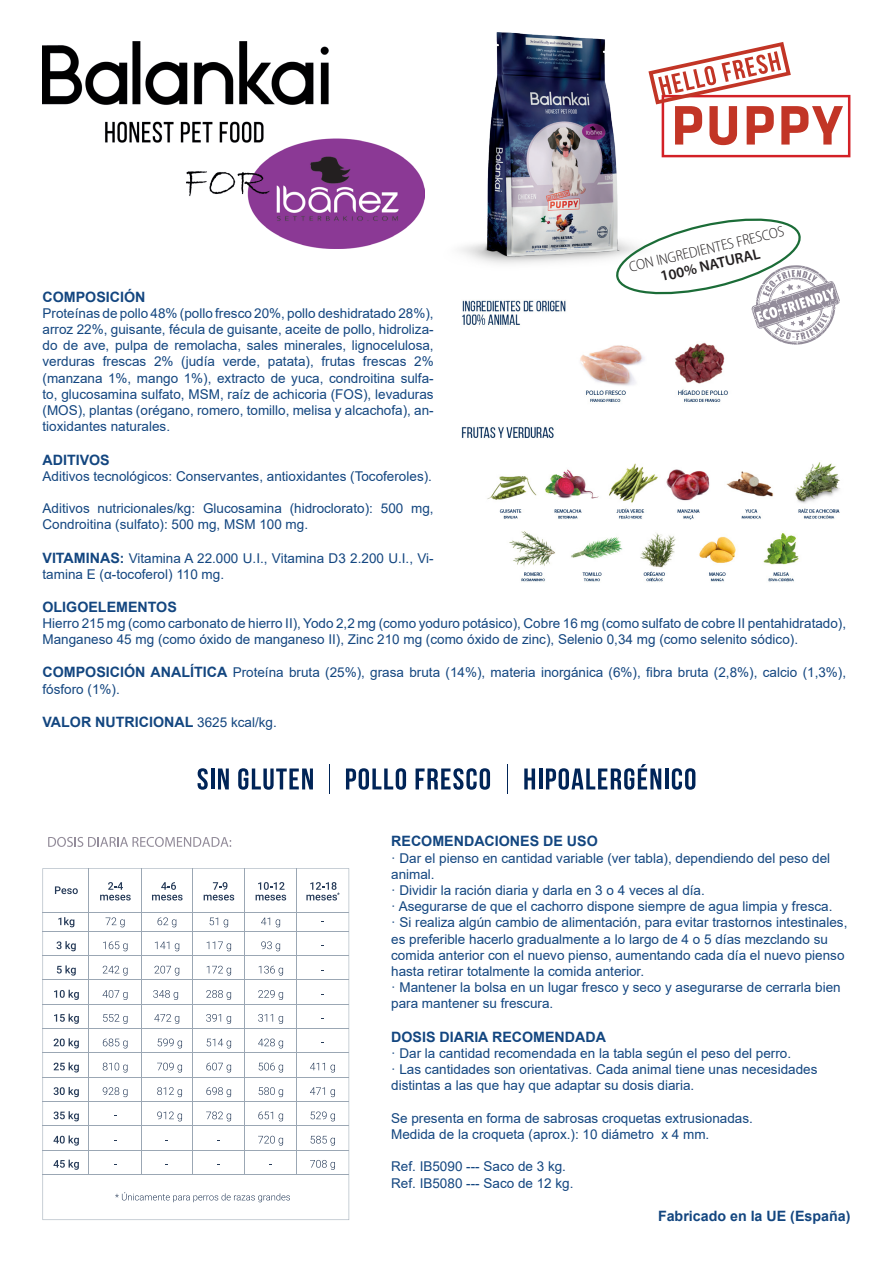
<style>
.page{position:relative;width:893px;height:1263px;background:#fff}
.page>*{position:absolute;margin:0;border:0;box-sizing:border-box;transform-origin:0 0}
.t1{font:300 semi-condensed 15px "Myriad Pro";color:#231f20}
.t2{font:600 15px "Myriad Pro";color:#231f20}
.t3{font:700 14.25px "Arial";color:#134680}
.t4{font:13.5px/16.2px "Arial";color:#134680}
.s1{font-weight:700;font-size:14.25px}
.s2{font-weight:700}
.s3{font-weight:400;font-size:13.5px}
</style>
<div class="page">
<svg style="left:48px;top:837px;width:183px;height:10px"></svg>
<svg style="left:43px;top:868px;width:306px;height:352px"></svg>
<hr style="left:141px;top:868px;width:1px;height:307px;background:#9ba7b4">
<hr style="left:192px;top:868px;width:1px;height:307px;background:#9ba7b4">
<hr style="left:244px;top:868px;width:1px;height:307px;background:#9ba7b4">
<hr style="left:296px;top:868px;width:1px;height:307px;background:#9ba7b4">
<svg style="left:198px;top:768px;width:10px;height:22px"></svg>
<hr style="left:211px;top:768px;width:3px;height:21px;background:#002457">
<svg style="left:218px;top:768px;width:11px;height:21px"></svg>
<svg style="left:238px;top:768px;width:75px;height:22px"></svg>
<svg style="left:346px;top:768px;width:60px;height:22px"></svg>
<svg style="left:416px;top:768px;width:74px;height:22px"></svg>
<svg style="left:524px;top:768px;width:11px;height:21px"></svg>
<hr style="left:539px;top:768px;width:3px;height:21px;background:#002457">
<svg style="left:546px;top:764px;width:115px;height:26px"></svg>
<hr style="left:665px;top:768px;width:3px;height:21px;background:#002457">
<svg style="left:672px;top:768px;width:23px;height:22px"></svg>
<hr style="left:329px;top:764px;width:1px;height:30px;background:#002457">
<hr style="left:507px;top:764px;width:1px;height:30px;background:#002457">
<img style="left:460px;top:32px;width:211px;height:232px">
<svg style="left:648px;top:42px;width:202px;height:115px"></svg>
<img style="left:43px;top:42px;width:381px;height:207px">
<img style="left:461px;top:300px;width:379px;height:282px">
<svg style="left:614px;top:215px;width:226px;height:130px"></svg>
<p class="t1" style="left:627px;top:259px;width:160px;rotate:-13deg">CON INGREDIENTES FRESCOS</p>
<p class="t2" style="left:659px;top:267px;width:103px;rotate:-13deg">100% NATURAL</p>
<p class="t3" style="left:43px;top:287px;width:104px">COMPOSICIÓN</p>
<p class="t4" style="left:43px;top:305px;width:393px;text-align:justify">Proteínas de pollo 48% (pollo fresco 20%, pollo deshidratado 28%), arroz 22%, guisante, fécula de guisante, aceite de pollo, hidroliza&shy;do de ave, pulpa de remolacha, sales minerales, lignocelulosa, verduras frescas 2% (judía verde, patata), frutas frescas 2% (manzana 1%, mango 1%), extracto de yuca, condroitina sulfa&shy;to, glucosamina sulfato, MSM, raíz de achicoria (FOS), levaduras (MOS), plantas (orégano, romero, tomillo, melisa y alcachofa), an&shy;tioxidantes naturales.</p>
<p class="t3" style="left:43px;top:449px;width:69px">ADITIVOS</p>
<p class="t4" style="left:43px;top:468px;width:391px">Aditivos tecnológicos: Conservantes, antioxidantes (Tocoferoles).</p>
<p class="t4" style="left:43px;top:500px;width:393px">Aditivos nutricionales/kg: Glucosamina (hidroclorato): 500 mg,<br>Condroitina (sulfato): 500 mg, MSM 100 mg.</p>
<p class="t4" style="left:43px;top:550px;width:393px"><span class="s1">VITAMINAS</span><span class="s2">:</span> Vitamina A 22.000 U.I., Vitamina D3 2.200 U.I., Vi&shy;tamina E (α-tocoferol) 110 mg.</p>
<p class="t3" style="left:43px;top:597px;width:136px">OLIGOELEMENTOS</p>
<p class="t4" style="left:43px;top:615px;width:805px">Hierro 215 mg (como carbonato de hierro II), Yodo 2,2 mg (como yoduro potásico), Cobre 16 mg (como sulfato de cobre II pentahidratado),<br>Manganeso 45 mg (como óxido de manganeso II), Zinc 210 mg (como óxido de zinc), Selenio 0,34 mg (como selenito sódico).</p>
<p class="t4" style="left:43px;top:664px;width:805px"><span class="s1">COMPOSICIÓN ANALÍTICA</span> Proteína bruta (25%), grasa bruta (14%), materia inorgánica (6%), fibra bruta (2,8%), calcio (1,3%), fósforo (1%).</p>
<p class="t3" style="left:43px;top:712px;width:236px">VALOR NUTRICIONAL <span class="s3">3625 kcal/kg.</span></p>
<p class="t3" style="left:391px;top:831px;width:208px">RECOMENDACIONES DE USO</p>
<p class="t4" style="left:391px;top:850px;width:440px">· Dar el pienso en cantidad variable (ver tabla), dependiendo del peso del animal.</p>
<p class="t4" style="left:391px;top:882px;width:315px">· Dividir la ración diaria y darla en 3 o 4 veces al día.</p>
<p class="t4" style="left:391px;top:898px;width:443px">· Asegurarse de que el cachorro dispone siempre de agua limpia y fresca.</p>
<p class="t4" style="left:391px;top:914px;width:458px">· Si realiza algún cambio de alimentación, para evitar trastornos intestinales, es preferible hacerlo gradualmente a lo largo de 4 o 5 días mezclando su comida anterior con el nuevo pienso, aumentando cada día el nuevo pienso hasta retirar totalmente la comida anterior.</p>
<p class="t4" style="left:391px;top:979px;width:451px">· Mantener la bolsa en un lugar fresco y seco y asegurarse de cerrarla bien para mantener su frescura.</p>
<p class="t3" style="left:391px;top:1027px;width:216px">DOSIS DIARIA RECOMENDADA</p>
<p class="t4" style="left:391px;top:1045px;width:401px">· Dar la cantidad recomendada en la tabla según el peso del perro.</p>
<p class="t4" style="left:391px;top:1061px;width:428px">· Las cantidades son orientativas. Cada animal tiene unas necesidades distintas a las que hay que adaptar su dosis diaria.</p>
<p class="t4" style="left:391px;top:1110px;width:363px">Se presenta en forma de sabrosas croquetas extrusionadas.</p>
<p class="t4" style="left:391px;top:1126px;width:320px">Medida de la croqueta (aprox.): 10 diámetro x 4 mm.</p>
<p class="t4" style="left:391px;top:1158px;width:176px">Ref. IB5090 --- Saco de 3 kg.</p>
<p class="t4" style="left:391px;top:1175px;width:184px">Ref. IB5080 --- Saco de 12 kg.</p>
<p class="t3" style="left:658px;top:1206px;width:194px">Fabricado en la UE (España)</p>
</div>
